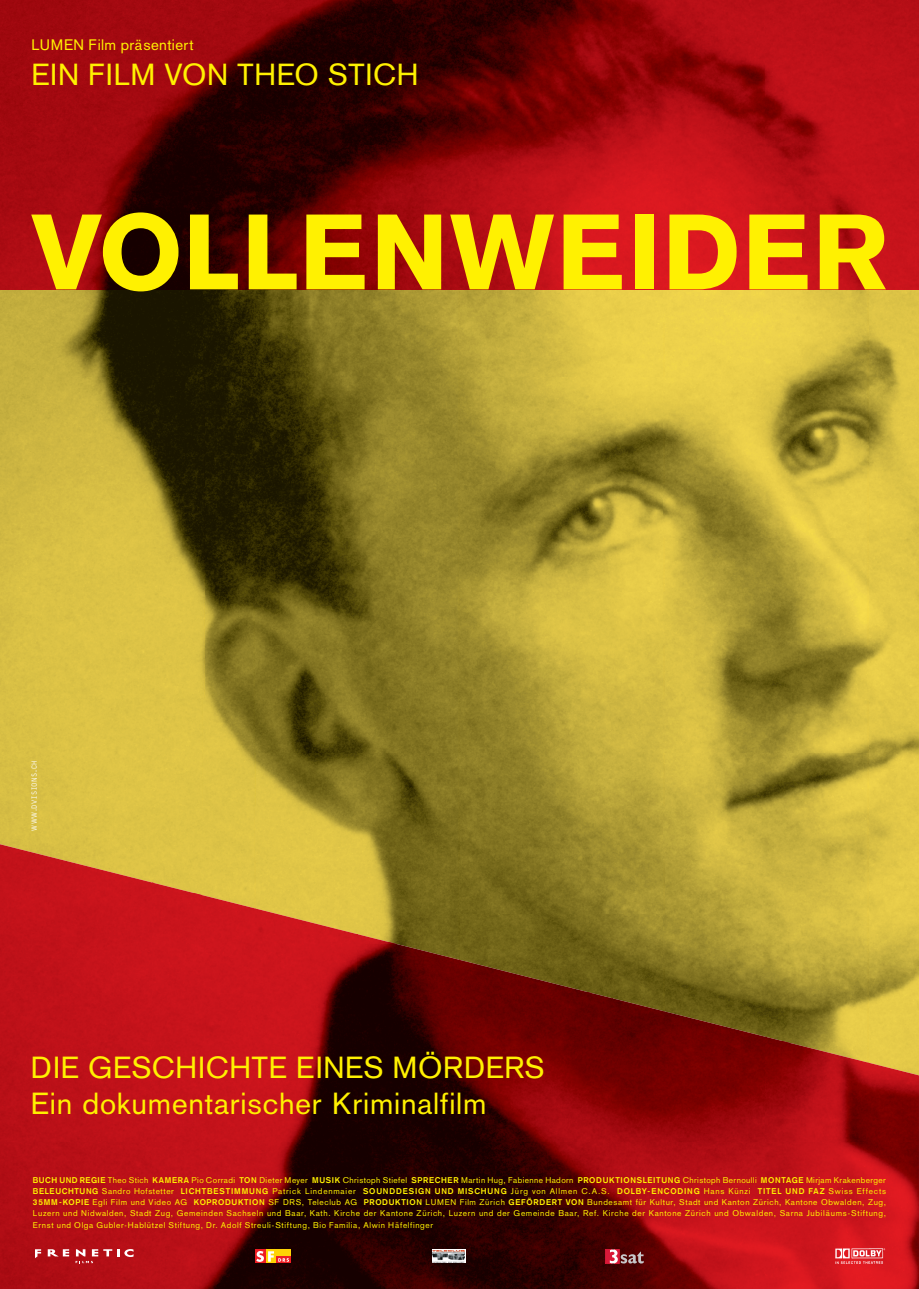
<style>
.page{position:relative;width:919px;height:1289px;background:#fff}
.page>*{position:absolute;margin:0;border:0;box-sizing:border-box;transform-origin:0 0}
.t1{font:900 105px "Akzidenz Grotesk";letter-spacing:.015em;color:#fff101}
.t2{font:30px/36px "Akzidenz Grotesk";letter-spacing:.025em;color:#fff101}
.t3{font:15px "Akzidenz Grotesk";letter-spacing:.03em;color:#fff101}
.t4{font:8.25px/11.2px "Akzidenz Grotesk";letter-spacing:.075em;color:#fff101;text-align:justify}
.t5{font:7.5px "Typestar";letter-spacing:.085em;color:#fff}
.s1{font-weight:700}
</style>
<div class="page">
<div style="left:0;top:806px;width:51px;height:38px;background:#d8bf44"></div>
<img style="left:868px;top:289px;width:50px;height:752px">
<img style="left:664px;top:289px;width:204px;height:752px">
<img style="left:459px;top:289px;width:205px;height:703px">
<img style="left:255px;top:289px;width:204px;height:653px">
<div style="left:51px;top:806px;width:204px;height:87px;background:#ddc346"></div>
<img style="left:0;top:289px;width:255px;height:517px">
<img style="left:0;top:1141px;width:918px;height:147px">
<img style="left:0;top:992px;width:765px;height:149px">
<img style="left:765px;top:1041px;width:153px;height:100px">
<img style="left:765px;top:992px;width:52px;height:50px">
<img style="left:0;top:844px;width:153px;height:148px">
<img style="left:153px;top:893px;width:204px;height:99px">
<img style="left:357px;top:942px;width:256px;height:50px">
<img style="left:357px;top:893px;width:51px;height:50px">
<img style="left:153px;top:844px;width:51px;height:50px">
<img style="left:0;top:0;width:918px;height:289px">
<svg style="left:605px;top:1249px;width:38px;height:14px"></svg>
<img style="left:835px;top:1248px;width:50px;height:15px">
<svg style="left:35px;top:1249px;width:6px;height:9px"></svg>
<svg style="left:48px;top:1249px;width:21px;height:7px"></svg>
<svg style="left:76px;top:1248px;width:57px;height:15px"></svg>
<svg style="left:266px;top:1249px;width:25px;height:14px"></svg>
<svg style="left:255px;top:1249px;width:11px;height:14px"></svg>
<svg style="left:276px;top:1256px;width:15px;height:7px"></svg>
<svg style="left:256px;top:1250px;width:33px;height:11px"></svg>
<svg style="left:431px;top:1249px;width:34px;height:14px"></svg>
<img style="left:432px;top:1249px;width:32px;height:13px">
<h3 class="t3" style="left:31px;top:36px;width:163px">LUMEN Film präsentiert</h3>
<h2 class="t2" style="left:31px;top:56px;width:388px">EIN FILM VON THEO STICH</h2>
<h1 class="t1" style="left:31px;top:189px;width:859px">VOLLENWEIDER</h1>
<p class="t5" style="left:30px;top:831px;width:72px;rotate:-90deg">WWW.DVISIONS.CH</p>
<h2 class="t2" style="left:31px;top:1049px;width:515px">DIE GESCHICHTE EINES MÖRDERS<br>Ein dokumentarischer Kriminalfilm</h2>
<p class="t4" style="left:33px;top:1174px;width:854px"><span class="s1">BUCH UND REGIE</span> Theo Stich <span class="s1">KAMERA</span> Pio Corradi <span class="s1">TON</span> Dieter Meyer <span class="s1">MUSIK</span> Christoph Stiefel <span class="s1">SPRECHER</span> Martin Hug, Fabienne Hadorn <span class="s1">PRODUKTIONSLEITUNG</span> Christoph Bernoulli <span class="s1">MONTAGE</span> Mirjam Krakenberger <span class="s1">BELEUCHTUNG</span> Sandro Hofstetter <span class="s1">LICHTBESTIMMUNG</span> Patrick Lindenmaier <span class="s1">SOUNDDESIGN UND MISCHUNG</span> Jürg von Allmen C.A.S. <span class="s1">DOLBY-ENCODING</span> Hans Künzi <span class="s1">TITEL UND FAZ</span> Swiss Effects <span class="s1">35MM-KOPIE</span> Egli Film und Video AG <span class="s1">KOPRODUKTION</span> SF DRS, Teleclub AG <span class="s1">PRODUKTION</span> LUMEN Film Zürich <span class="s1">GEFÖRDERT VON</span> Bundesamt für Kultur, Stadt und Kanton Zürich, Kantone Obwalden, Zug, Luzern und Nidwalden, Stadt Zug, Gemeinden Sachseln und Baar, Kath. Kirche der Kantone Zürich, Luzern und der Gemeinde Baar, Ref. Kirche der Kantone Zürich und Obwalden, Sarna Jubiläums-Stiftung, Ernst und Olga Gubler-Hablützel Stiftung, Dr. Adolf Streuli-Stiftung, Bio Familia, Alwin Häfelfinger</p>
</div>
